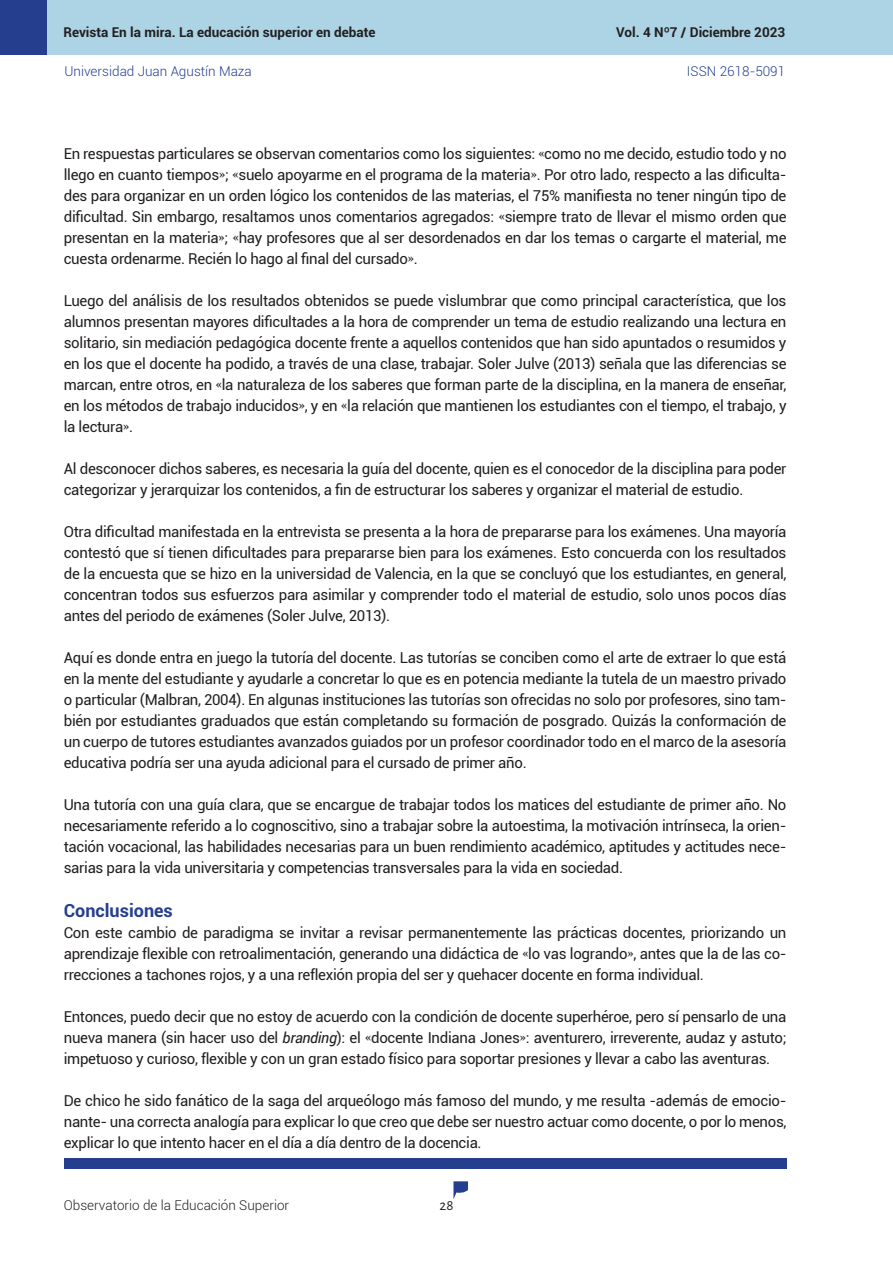
<style>
.page{position:relative;width:893px;height:1263px;background:#fff}
.page>*{position:absolute;margin:0;border:0;box-sizing:border-box;transform-origin:0 0}
.Título_Txt{font:700 18px "Roboto";color:#253f8e}
.Txt_base{font:15px/21px "Roboto";letter-spacing:-.02em;color:#231f20;text-align:justify}
.t1{font:15px "Alegreya Sans";color:#231f20}
.t2{font:700 13.5px "Roboto";color:#231f20}
.t3{font:300 13.5px "Roboto";color:#253f8e}
.t4{font:300 13.5px "Roboto";color:#231f20}
.s1{font-family:"Adobe Caslon Pro"}
.s2{font-style:italic}
</style>
<div class="page">
<svg style="left:453px;top:1181px;width:15px;height:18px"></svg>
<div style="left:47px;top:0;width:846px;height:54px;background:#acd4e5"></div>
<div style="left:0;top:0;width:47px;height:54px;background:#253f8e"></div>
<div style="left:64px;top:1158px;width:723px;height:10px;background:#253f8e"></div>
<p class="t2" style="left:63px;top:23px;width:314px">Revista En la mira. La educación superior en debate</p>
<p class="t3" style="left:64px;top:61px;width:189px">Universidad Juan Agustín Maza</p>
<p class="t3" style="left:687px;top:61px;width:100px">ISSN 2618-5091</p>
<p class="t2" style="left:616px;top:23px;width:171px">Vol. 4 Nº7 / Diciembre 2023</p>
<p class="Txt_base" style="left:64px;top:143px;width:724px">En respuestas particulares se observan comentarios como los siguientes: <span class="s1">«</span>como no me decido, estudio todo y no llego en cuanto tiempos<span class="s1">»</span>; <span class="s1">«</span>suelo apoyarme en el programa de la materia<span class="s1">»</span>. Por otro lado, respecto a las dificulta&shy;des para organizar en un orden lógico los contenidos de las materias, el 75% manifiesta no tener ningún tipo de dificultad. Sin embargo, resaltamos unos comentarios agregados: <span class="s1">«</span>siempre trato de llevar el mismo orden que presentan en la materia<span class="s1">»</span>; <span class="s1">«</span>hay profesores que al ser desordenados en dar los temas o cargarte el material, me cuesta ordenarme. Recién lo hago al final del cursado<span class="s1">»</span>.</p>
<p class="Txt_base" style="left:64px;top:290px;width:724px">Luego del análisis de los resultados obtenidos se puede vislumbrar que como principal característica, que los alumnos presentan mayores dificultades a la hora de comprender un tema de estudio realizando una lectura en solitario, sin mediación pedagógica docente frente a aquellos contenidos que han sido apuntados o resumidos y en los que el docente ha podido, a través de una clase, trabajar. Soler Julve (2013) señala que las diferencias se marcan, entre otros, en <span class="s1">«</span>la naturaleza de los saberes que forman parte de la disciplina, en la manera de enseñar, en los métodos de trabajo inducidos<span class="s1">»</span>, y en <span class="s1">«</span>la relación que mantienen los estudiantes con el tiempo, el trabajo, y la lectura<span class="s1">»</span>.</p>
<p class="Txt_base" style="left:64px;top:458px;width:724px">Al desconocer dichos saberes, es necesaria la guía del docente, quien es el conocedor de la disciplina para poder categorizar y jerarquizar los contenidos, a fin de estructurar los saberes y organizar el material de estudio.</p>
<p class="Txt_base" style="left:64px;top:521px;width:724px">Otra dificultad manifestada en la entrevista se presenta a la hora de prepararse para los exámenes. Una mayoría contestó que sí tienen dificultades para prepararse bien para los exámenes. Esto concuerda con los resultados de la encuesta que se hizo en la universidad de Valencia, en la que se concluyó que los estudiantes, en general, concentran todos sus esfuerzos para asimilar y comprender todo el material de estudio, solo unos pocos días antes del periodo de exámenes (Soler Julve, 2013).</p>
<p class="Txt_base" style="left:64px;top:647px;width:724px">Aquí es donde entra en juego la tutoría del docente. Las tutorías se conciben como el arte de extraer lo que está en la mente del estudiante y ayudarle a concretar lo que es en potencia mediante la tutela de un maestro privado o particular (Malbran, 2004). En algunas instituciones las tutorías son ofrecidas no solo por profesores, sino tam&shy;bién por estudiantes graduados que están completando su formación de posgrado. Quizás la conformación de un cuerpo de tutores estudiantes avanzados guiados por un profesor coordinador todo en el marco de la asesoría educativa podría ser una ayuda adicional para el cursado de primer año.</p>
<p class="Txt_base" style="left:64px;top:794px;width:724px">Una tutoría con una guía clara, que se encargue de trabajar todos los matices del estudiante de primer año. No necesariamente referido a lo cognoscitivo, sino a trabajar sobre la autoestima, la motivación intrínseca, la orien&shy;tación vocacional, las habilidades necesarias para un buen rendimiento académico, aptitudes y actitudes nece&shy;sarias para la vida universitaria y competencias transversales para la vida en sociedad.</p>
<p class="Título_Txt" style="left:64px;top:897px;width:111px">Conclusiones</p>
<p class="Txt_base" style="left:64px;top:921px;width:724px">Con este cambio de paradigma se invitar a revisar permanentemente las prácticas docentes, priorizando un aprendizaje flexible con retroalimentación, generando una didáctica de <span class="s1">«</span>lo vas logrando<span class="s1">»</span>, antes que la de las co&shy;rrecciones a tachones rojos, y a una reflexión propia del ser y quehacer docente en forma individual.</p>
<p class="Txt_base" style="left:64px;top:1005px;width:724px">Entonces, puedo decir que no estoy de acuerdo con la condición de docente superhéroe, pero sí pensarlo de una nueva manera (sin hacer uso del <span class="s2">branding</span>): el <span class="s1">«</span>docente Indiana Jones<span class="s1">»</span>: aventurero, irreverente, audaz y astuto; impetuoso y curioso, flexible y con un gran estado físico para soportar presiones y llevar a cabo las aventuras.</p>
<p class="Txt_base" style="left:64px;top:1089px;width:724px">De chico he sido fanático de la saga del arqueólogo más famoso del mundo, y me resulta -además de emocio&shy;nante- una correcta analogía para explicar lo que creo que debe ser nuestro actuar como docente, o por lo menos, explicar lo que intento hacer en el día a día dentro de la docencia.</p>
<p class="t4" style="left:64px;top:1196px;width:227px">Observatorio de la Educación Superior</p>
<p class="t1" style="left:439px;top:1195px;width:15px">28</p>
</div>
